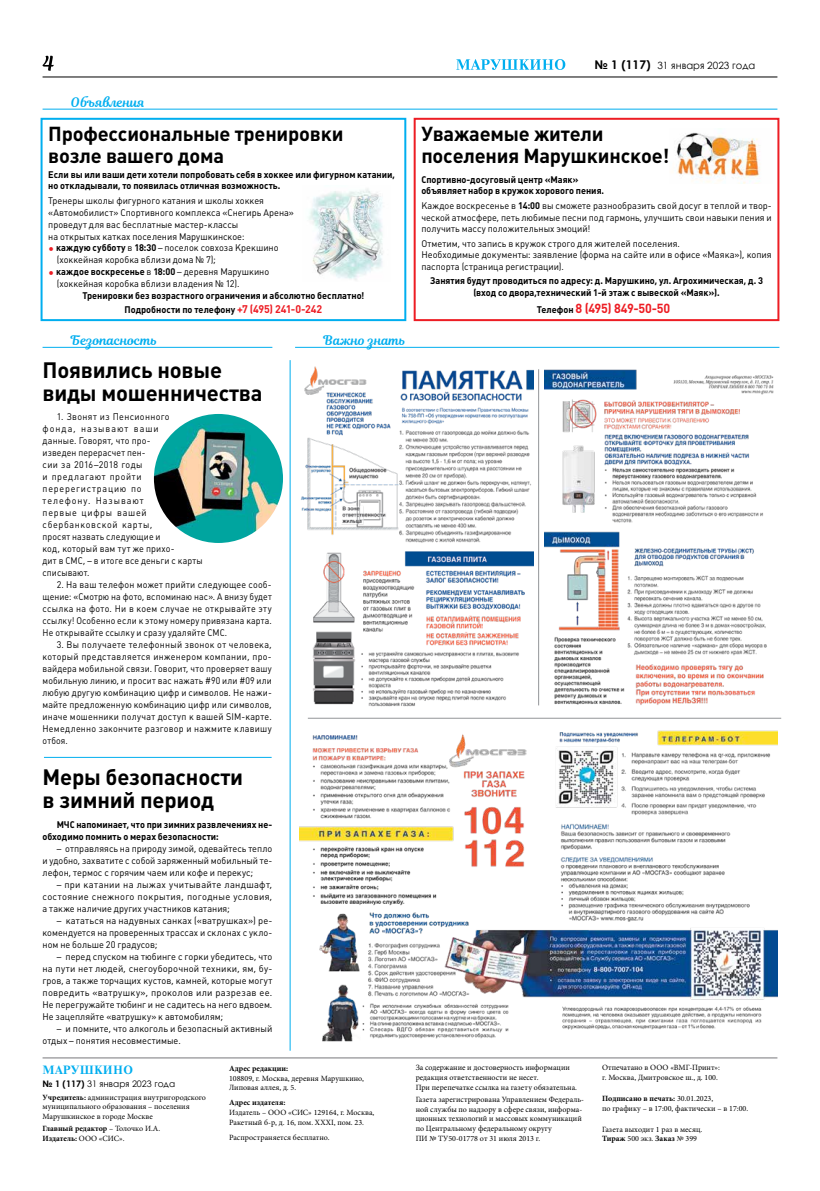
<style>
.page{position:relative;width:820px;height:1191px;background:#fff}
.page>*{position:absolute;margin:0;border:0;box-sizing:border-box;transform-origin:0 0}
.t1{font:700 22px/23px "Plumb C";letter-spacing:-.01em;color:#000}
.t2{font:700 20px/21.3px "Plumb C";letter-spacing:-.01em;color:#000}
.t3{font:13px "Magnolia Script";color:#00aeef}
.t4{font:700 13px "Plumb C";letter-spacing:-.015em;color:#ed1d24;scale:.96 1}
.t5{font:700 12px "Newton";letter-spacing:.03em;color:#00aeef}
.t6{font:10px "Century Gothic";color:#000}
.t7{font:9.5px/11.8px "Plumb C";letter-spacing:.01em;color:#000;scale:.96 1}
.t8{font:9.5px/12px "Plumb C";letter-spacing:.01em;color:#000;text-align:justify;scale:.94 1}
.t9{font:9.5px/12px "Plumb C";letter-spacing:.01em;color:#000;text-align:justify}
.t10{font:700 9.5px/11.6px "Plumb C";color:#000;scale:.96 1}
.t11{font:9.5px/12px "Plumb C";letter-spacing:.04em;color:#000;scale:.94 1}
.t12{font:700 9.5px/12px "Plumb C";color:#000;scale:.95 1}
.t13{font:9px "Century Gothic";color:#000}
.t14{font:8px/9.6px "Minion Pro";color:#000}
.t15{font:700 8px/9.6px "Minion Pro";color:#000}
.s1{font-family:"Plumb";font-size:12px;color:#ed1d24}
.s2{font-weight:700}
.s3{font-size:11px;color:#ed1d24}
.s4{font-weight:400}
.s5{font-weight:700;font-size:12px}
.s6{font-size:9.5px;color:#000}
</style>
<div class="page">
<svg style="left:456px;top:59px;width:109px;height:11px"></svg>
<hr style="left:43px;top:76px;width:734px;height:1px;background:#000">
<svg style="left:40px;top:117px;width:367px;height:205px"></svg>
<img style="left:302px;top:185px;width:88px;height:96px">
<svg style="left:43px;top:56px;width:11px;height:15px"></svg>
<hr style="left:43px;top:1057px;width:734px;height:1px;background:#77787b">
<hr style="left:43px;top:347px;width:229px;height:1px;background:#00aeef">
<img style="left:301px;top:366px;width:232px;height:341px">
<hr style="left:44px;top:757px;width:227px;height:1px;background:#00aeef">
<hr style="left:43px;top:109px;width:734px;height:1px;background:#00aeef">
<img style="left:299px;top:730px;width:478px;height:312px">
<svg style="left:413px;top:117px;width:367px;height:205px"></svg>
<img style="left:154px;top:414px;width:129px;height:129px;border-radius:64px">
<hr style="left:290px;top:360px;width:1px;height:690px;background:#00aeef">
<img style="left:669px;top:129px;width:103px;height:55px">
<hr style="left:295px;top:347px;width:484px;height:1px;background:#00aeef">
<img style="left:544px;top:369px;width:230px;height:336px">
<hr style="left:538px;top:369px;width:1px;height:336px;background:#939598">
<hr style="left:308px;top:718px;width:472px;height:1px;background:#939598">
<h3 class="t3" style="left:71px;top:93px;width:75px">Объявления</h3>
<h2 class="t2" style="left:48px;top:123px;width:296px">Профессиональные тренировки возле вашего дома</h2>
<p class="t10" style="left:48px;top:168px;width:362px">Если вы или ваши дети хотели попробовать себя в хоккее или фигурном катании, но откладывали, то появилась отличная возможность.</p>
<p class="t7" style="left:48px;top:195px;width:257px">Тренеры школы фигурного катания и школы хоккея «Автомобилист» Спортивного комплекса «Снегирь Арена» проведут для вас бесплатные мастер-классы<br>на открытых катках поселения Марушкинское:</p>
<p class="t7" style="left:57px;top:242px;width:232px;text-indent:-9px"><span class="s1">•</span> <span class="s2">каждую субботу</span> в <span class="s2">18:30</span> – поселок совхоза Крекшино (хоккейная коробка вблизи дома № 7);</p>
<p class="t7" style="left:57px;top:266px;width:223px;text-indent:-9px"><span class="s1">•</span> <span class="s2">каждое воскресенье</span> в <span class="s2">18:00</span> – деревня Марушкино (хоккейная коробка вблизи владения № 12).</p>
<p class="t10" style="left:82px;top:288px;width:295px;line-height:14.7px;text-align:center">Тренировки без возрастного ограничения и абсолютно бесплатно!<br>Подробности по телефону <span class="s3">+7 (495) 241-0-242</span></p>
<h3 class="t3" style="left:71px;top:331px;width:88px">Безопасность</h3>
<h1 class="t1" style="left:43px;top:358px;width:221px">Появились новые виды мошенничества</h1>
<p class="t11" style="left:43px;top:411px;width:172px;text-indent:14px">1. Звонят из Пенсионного фонда, называют ваши<br>данные. Говорят, что про-<br>изведен перерасчет пен-<br>сии за 2016–2018 годы<br>и предлагают пройти перерегистрацию по<br>телефону. Называют<br>первые цифры вашей сбербанковской карты,<br>просят назвать следующие и<br>код, который вам тут же прихо-<br>дит в СМС, – в итоге все деньги с карты списывают.</p>
<p class="t8" style="left:43px;top:579px;width:245px;text-indent:14px">2. На ваш телефон может прийти следующее сооб&shy;щение: «Смотрю на фото, вспоминаю нас». А внизу будет ссылка на фото. Ни в коем случае не открывайте эту ссылку! Особенно если к этому номеру привязана карта.<br>Не открывайте ссылку и сразу удаляйте СМС.</p>
<p class="t8" style="left:43px;top:639px;width:245px;text-indent:14px">3. Вы получаете телефонный звонок от человека, который представляется инженером компании, про&shy;вайдера мобильной связи. Говорит, что проверяет вашу мобильную линию, и просит вас нажать #90 или #09 или любую другую комбинацию цифр и символов. Не нажи&shy;майте предложенную комбинацию цифр или символов, иначе мошенники получат доступ к вашей SIM-карте.<br>Немедленно закончите разговор и нажмите клавишу отбоя.</p>
<h1 class="t1" style="left:43px;top:765px;width:202px">Меры безопасности в зимний период</h1>
<p class="t12" style="left:43px;top:819px;width:243px;text-indent:14px">МЧС напоминает, что при зимних развлечениях не&shy;обходимо помнить о мерах безопасности:</p>
<p class="t7" style="left:43px;top:843px;width:241px;text-align:justify;text-indent:14px">– отправляясь на природу зимой, одевайтесь тепло и удобно, захватите с собой заряженный мобильный те&shy;лефон, термос с горячим чаем или кофе и перекус;</p>
<p class="t9" style="left:43px;top:879px;width:231px;text-indent:14px">– при катании на лыжах учитывайте ландшафт, состояние снежного покрытия, погодные условия, а также наличие других участников катания;</p>
<p class="t9" style="left:43px;top:915px;width:231px;text-indent:14px">– кататься на надувных санках («ватрушках») ре&shy;комендуется на проверенных трассах и склонах с укло&shy;ном не больше 20 градусов;</p>
<p class="t9" style="left:43px;top:951px;width:231px;text-indent:14px">– перед спуском на тюбинге с горки убедитесь, что на пути нет людей, снегоуборочной техники, ям, бу&shy;гров, а также торчащих кустов, камней, которые могут повредить «ватрушку», проколов или разрезав ее.<br>Не перегружайте тюбинг и не садитесь на него вдвоем.<br>Не зацепляйте «ватрушку» к автомобилям;</p>
<p class="t9" style="left:43px;top:1023px;width:231px;text-indent:14px">– и помните, что алкоголь и безопасный активный отдых – понятия несовместимые.</p>
<h3 class="t3" style="left:323px;top:331px;width:84px">Важно знать</h3>
<p class="t5" style="left:43px;top:1062px;width:92px">МАРУШКИНО</p>
<p class="t13" style="left:43px;top:1077px;width:134px"><span class="s2">№ 1 (117)</span> 31 января 2023 года</p>
<p class="t14" style="left:43px;top:1092px;width:165px"><span class="s2">Учредитель:</span> администрация внутригородского муниципального образования – поселения<br>Марушкинское в городе Москве</p>
<p class="t15" style="left:43px;top:1123px;width:119px">Главный редактор <span class="s4">– Толочко И.А.<br></span>Издатель: <span class="s4">ООО «СИС».</span></p>
<p class="t15" style="left:229px;top:1063px;width:61px">Адрес редакции:</p>
<p class="t14" style="left:229px;top:1073px;width:136px">108809, г. Москва, деревня Марушкино,<br>Липовая аллея, д. 5.</p>
<p class="t15" style="left:229px;top:1098px;width:58px">Адрес издателя:</p>
<p class="t14" style="left:229px;top:1107px;width:147px">Издатель – ООО «СИС» 129164, г. Москва,<br>Ракетный б-р, д. 16, пом. XXXI, пом. 23.</p>
<p class="t14" style="left:229px;top:1132px;width:102px">Распространяется бесплатно.</p>
<p class="t6" style="left:594px;top:58px;width:162px"><span class="s5">№ 1 (117)</span> 31 января 2023 года</p>
<h2 class="t2" style="left:421px;top:124px;width:249px">Уважаемые жители поселения Марушкинское!</h2>
<p class="t10" style="left:421px;top:173px;width:192px">Спортивно-досуговый центр «Маяк» объявляет набор в кружок хорового пения.</p>
<p class="t7" style="left:421px;top:200px;width:366px;text-align:justify">Каждое воскресенье в <span class="s2">14:00</span> вы сможете разнообразить свой досуг в теплой и твор&shy;ческой атмосфере, петь любимые песни под гармонь, улучшить свои навыки пения и получить массу положительных эмоций!</p>
<p class="t7" style="left:421px;top:237px;width:366px">Отметим, что запись в кружок строго для жителей поселения.<br>Необходимые документы: заявление (форма на сайте или в офисе «Маяка»), копия паспорта (страница регистрации).</p>
<p class="t10" style="left:430px;top:275px;width:348px;text-align:center">Занятия будут проводиться по адресу: д. Марушкино, ул. Агрохимическая, д. 3 (вход со двора,технический 1-й этаж с вывеской «Маяк»).</p>
<h3 class="t4" style="left:536px;top:301px;width:140px"><span class="s6">Телефон</span> 8 (495) 849-50-50</h3>
<p class="t14" style="left:415px;top:1063px;width:163px">За содержание и достоверность информации редакция ответственности не несет.<br>При перепечатке ссылка на газету обязательна.</p>
<p class="t14" style="left:415px;top:1094px;width:170px">Газета зарегистрирована Управлением Федераль&shy;ной службы по надзору в сфере связи, информа&shy;ционных технологий и массовых коммуникаций по Центральному федеральному округу<br>ПИ № ТУ50-01778 от 31 июля 2013 г.</p>
<p class="t14" style="left:602px;top:1063px;width:119px">Отпечатано в ООО «ВМГ-Принт»: г. Москва, Дмитровское ш., д. 100.</p>
<p class="t14" style="left:602px;top:1093px;width:147px"><span class="s2">Подписано в печать:</span> 30.01.2023,<br>по графику – в 17:00, фактически – в 17:00.</p>
<p class="t14" style="left:602px;top:1124px;width:101px">Газета выходит 1 раз в месяц.<br><span class="s2">Тираж</span> 500 экз. <span class="s2">Заказ</span> № 399</p>
</div>
